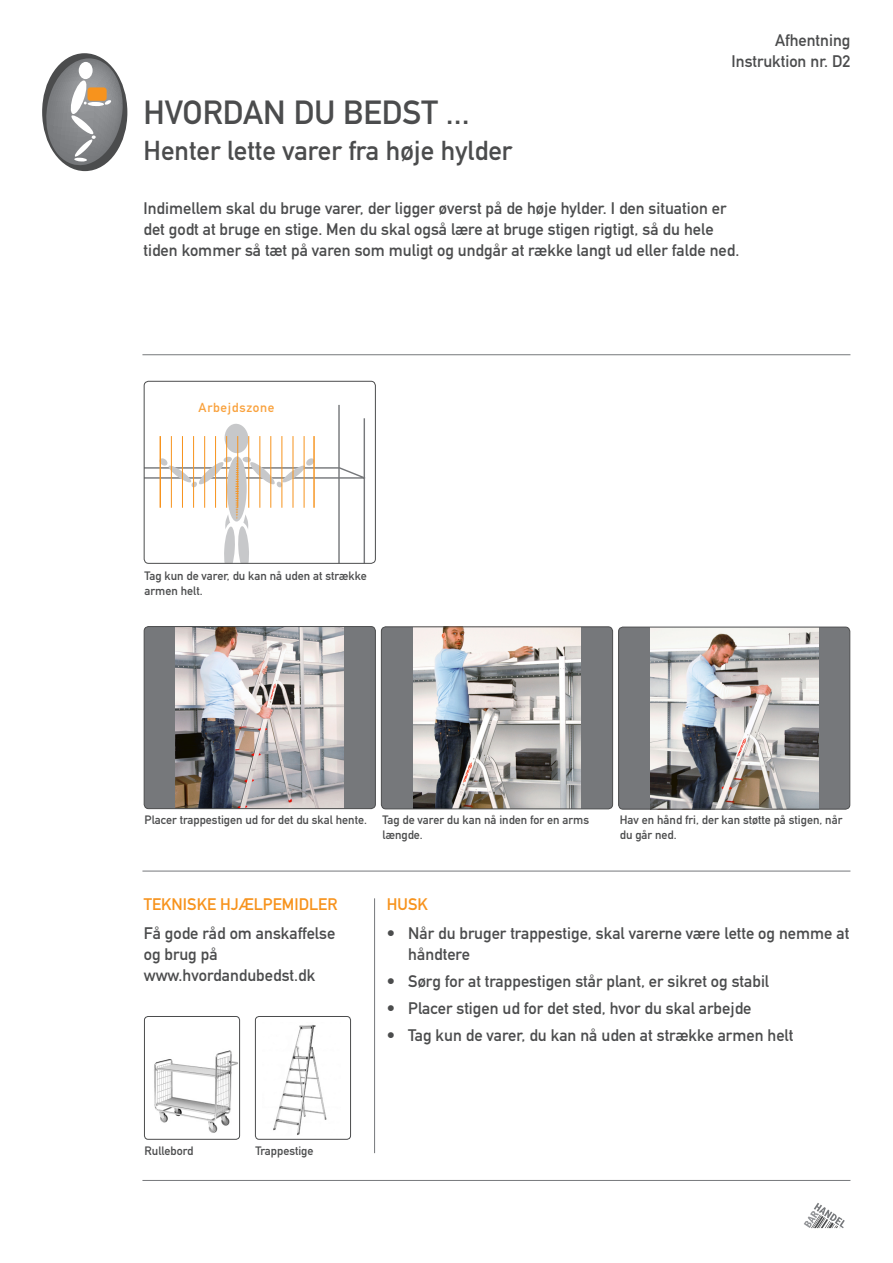
<style>
.page{position:relative;width:893px;height:1263px;background:#fff}
.page>*{position:absolute;margin:0;border:0;box-sizing:border-box;transform-origin:0 0}
.Hvordan_du{font:33px "DIN Mittelschrift";color:#4b4c4d}
.Underrubrik{font:27px "DIN Mittelschrift";color:#4b4c4d}
.Brød{font:16.5px/21px "DIN Mittelschrift";color:#4b4c4d}
.Bullits{font:16.5px/21px "DIN Mittelschrift";color:#4b4c4d}
.Kategori_og_nr{font:16.5px "DIN Mittelschrift";color:#4b4c4d}
.Mellem_blue{font:16.5px "DIN Mittelschrift";color:#f7931d}
.Mellem_orange{font:16.5px "DIN Mittelschrift";color:#f7931d}
.t1{font:12.9px "DIN Mittelschrift";letter-spacing:.05em;color:#f9a23e}
.Billedtekst{font:12px/15px "DIN Mittelschrift";color:#4b4c4d}
</style>
<div class="page">
<hr style="left:142px;top:354px;width:708px;height:1px;background:#76787b">
<hr style="left:142px;top:871px;width:708px;height:1px;background:#76787b">
<hr style="left:142px;top:1180px;width:708px;height:1px;background:#76787b">
<hr style="left:374px;top:898px;width:1px;height:255px;background:#76787b">
<svg style="left:804px;top:1203px;width:41px;height:25px"></svg>
<hr style="left:338px;top:405px;width:2px;height:158px;background:#76787b">
<hr style="left:364px;top:418px;width:1px;height:145px;background:#76787b">
<svg style="left:144px;top:423px;width:222px;height:140px"></svg>
<div style="left:144px;top:381px;width:232px;height:183px;border:1px solid #4b4c4d;border-radius:4px"></div>
<div style="left:144px;top:626px;width:231px;height:183px;background:#76787b;border-radius:4px"></div>
<img style="left:176px;top:628px;width:168px;height:179px">
<div style="left:144px;top:626px;width:232px;height:183px;border:1px solid #4b4c4d;border-radius:4px"></div>
<div style="left:619px;top:627px;width:231px;height:182px;background:#76787b;border-radius:4px"></div>
<img style="left:650px;top:629px;width:168px;height:178px">
<div style="left:618px;top:627px;width:232px;height:182px;border:1px solid #4b4c4d;border-radius:4px"></div>
<div style="left:381px;top:627px;width:232px;height:182px;background:#76787b;border-radius:4px"></div>
<img style="left:413px;top:628px;width:168px;height:179px">
<div style="left:381px;top:626px;width:232px;height:183px;border:1px solid #4b4c4d;border-radius:4px"></div>
<img style="left:144px;top:1016px;width:96px;height:123px">
<div style="left:144px;top:1016px;width:96px;height:123px;border:1px solid #4b4c4d;border-radius:4px"></div>
<img style="left:273px;top:1025px;width:54px;height:110px">
<div style="left:255px;top:1016px;width:96px;height:123px;border:1px solid #4b4c4d;border-radius:4px"></div>
<div style="left:42px;top:53px;width:86px;height:118px;border:10px solid #4b4c4d;border-radius:50%"></div>
<svg style="left:46px;top:58px;width:77px;height:107px"></svg>
<div style="left:87px;top:87px;width:20px;height:14px;background:#f7931d;border-radius:3px"></div>
<p class="Hvordan_du" style="left:144px;top:93px;width:328px">HVORDAN DU BEDST ...</p>
<p class="Underrubrik" style="left:144px;top:134px;width:370px">Henter lette varer fra høje hylder</p>
<p class="Kategori_og_nr" style="left:775px;top:31px;width:77px">Afhentning</p>
<p class="Kategori_og_nr" style="left:732px;top:52px;width:120px">Instruktion nr. D2</p>
<p class="Brød" style="left:144px;top:198px;width:597px">Indimellem skal du bruge varer, der ligger øverst på de høje hylder. I den situation er det godt at bruge en stige. Men du skal også lære at bruge stigen rigtigt, så du hele tiden kommer så tæt på varen som muligt og undgår at række langt ud eller falde ned.</p>
<p class="t1" style="left:199px;top:400px;width:77px">Arbejdszone</p>
<p class="Billedtekst" style="left:145px;top:568px;width:224px">Tag kun de varer, du kan nå uden at strække armen helt.</p>
<p class="Billedtekst" style="left:145px;top:813px;width:224px">Placer trappestigen ud for det du skal hente.</p>
<p class="Billedtekst" style="left:383px;top:813px;width:208px">Tag de varer du kan nå inden for en arms længde.</p>
<p class="Billedtekst" style="left:620px;top:813px;width:224px">Hav en hånd fri, der kan støtte på stigen, når du går ned.</p>
<p class="Mellem_blue" style="left:144px;top:895px;width:195px">TEKNISKE HJÆLPEMIDLER</p>
<p class="Brød" style="left:144px;top:923px;width:193px">Få gode råd om anskaffelse og brug på www.hvordandubedst.dk</p>
<p class="Mellem_orange" style="left:387px;top:895px;width:42px">HUSK</p>
<p class="Bullits" style="left:408px;top:923px;width:443px;text-indent:-21px">• Når du bruger trappestige, skal varerne være lette og nemme at håndtere</p>
<p class="Bullits" style="left:387px;top:971px;width:384px">• Sørg for at trappestigen står plant, er sikret og stabil</p>
<p class="Bullits" style="left:387px;top:998px;width:366px">• Placer stigen ud for det sted, hvor du skal arbejde</p>
<p class="Bullits" style="left:387px;top:1025px;width:408px">• Tag kun de varer, du kan nå uden at strække armen helt</p>
<p class="Billedtekst" style="left:145px;top:1144px;width:50px">Rullebord</p>
<p class="Billedtekst" style="left:256px;top:1144px;width:60px">Trappestige</p>
</div>
